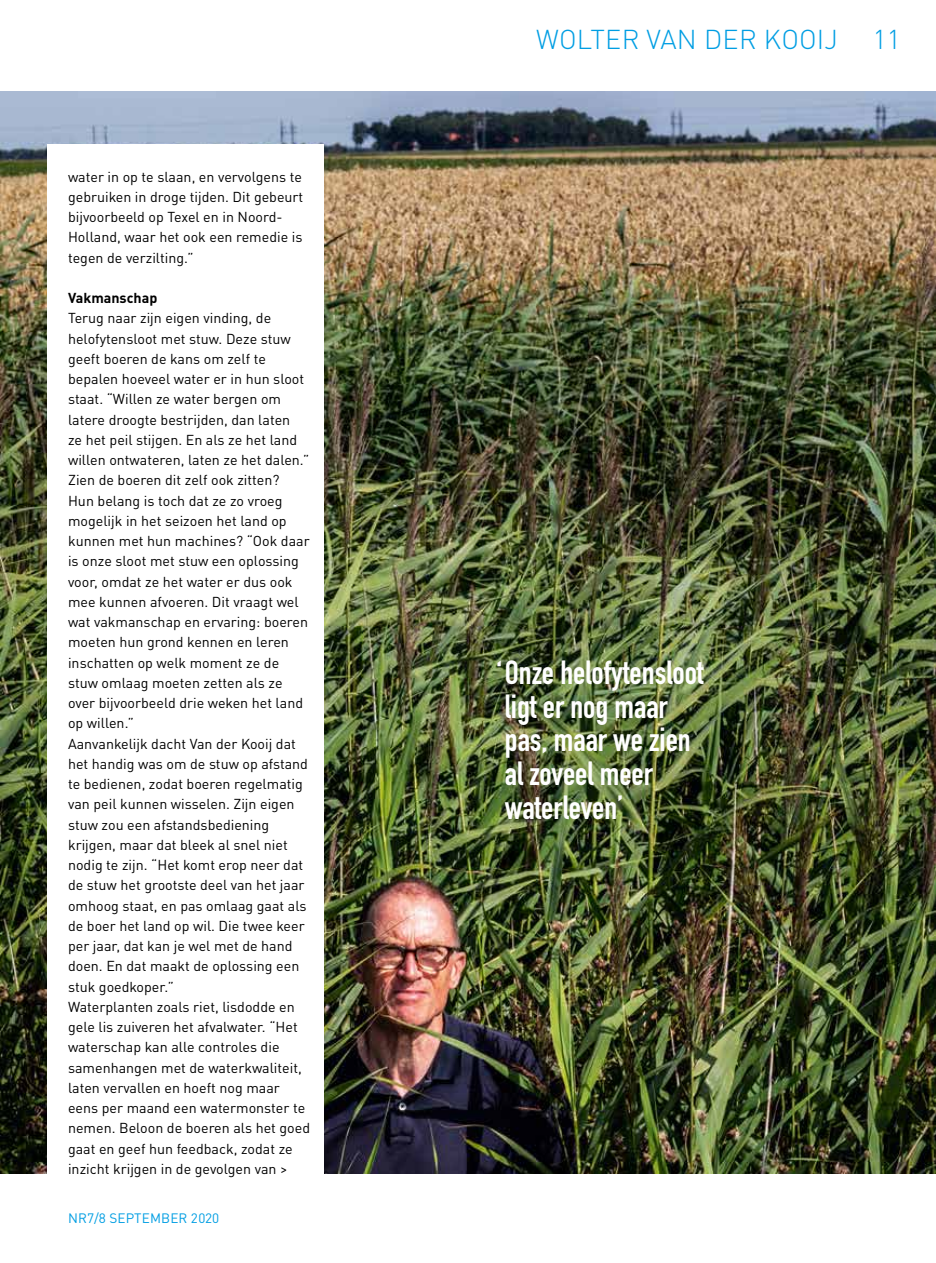
<style>
.page{position:relative;width:936px;height:1263px;background:#fff}
.page>*{position:absolute;margin:0;border:0;box-sizing:border-box;transform-origin:0 0}
.t1{font:33px/33.9px "DIN Engschrift";color:#fff}
.t2{font:300 27px "DIN Pro";letter-spacing:.01em;color:#009ee3}
.t3{font:14.25px/20.2px "DIN Pro";color:#000}
.t4{font:700 14.25px "DIN Pro";color:#000}
.t5{font:13.5px "DIN Pro";letter-spacing:.01em;color:#009ee3}
</style>
<div class="page">
<img style="left:0;top:92px;width:935px;height:1082px">
<div style="left:47px;top:145px;width:276px;height:1049px;background:#fff"></div>
<p class="t3" style="left:68px;top:165px;width:237px">water in op te slaan, en vervolgens te gebruiken in droge tijden. Dit gebeurt bijvoorbeeld op Texel en in Noord-Holland, waar het ook een remedie is tegen de verzilting.”</p>
<p class="t4" style="left:68px;top:286px;width:91px">Vakmanschap</p>
<p class="t3" style="left:68px;top:307px;width:243px">Terug naar zijn eigen vinding, de helofytensloot met stuw. Deze stuw geeft boeren de kans om zelf te bepalen hoeveel water er in hun sloot staat. “Willen ze water bergen om latere droogte bestrijden, dan laten<br>ze het peil stijgen. En als ze het land willen ontwateren, laten ze het dalen.” Zien de boeren dit zelf ook zitten?<br>Hun belang is toch dat ze zo vroeg mogelijk in het seizoen het land op kunnen met hun machines? “Ook daar is onze sloot met stuw een oplossing voor, omdat ze het water er dus ook mee kunnen afvoeren. Dit vraagt wel wat vakmanschap en ervaring: boeren moeten hun grond kennen en leren inschatten op welk moment ze de stuw omlaag moeten zetten als ze over bijvoorbeeld drie weken het land op willen.”<br>Aanvankelijk dacht Van der Kooij dat het handig was om de stuw op afstand te bedienen, zodat boeren regelmatig van peil kunnen wisselen. Zijn eigen stuw zou een afstandsbediening krijgen, maar dat bleek al snel niet nodig te zijn. “Het komt erop neer dat de stuw het grootste deel van het jaar omhoog staat, en pas omlaag gaat als de boer het land op wil. Die twee keer per jaar, dat kan je wel met de hand doen. En dat maakt de oplossing een stuk goedkoper.”<br>Waterplanten zoals riet, lisdodde en gele lis zuiveren het afvalwater. “Het waterschap kan alle controles die samenhangen met de waterkwaliteit, laten vervallen en hoeft nog maar eens per maand een watermonster te nemen. Beloon de boeren als het goed gaat en geef hun feedback, zodat ze inzicht krijgen in de gevolgen van &gt;</p>
<p class="t5" style="left:68px;top:1208px;width:152px">NR7/8 SEPTEMBER 2020</p>
<h2 class="t2" style="left:536px;top:18px;width:303px">WOLTER VAN DER KOOIJ</h2>
<h2 class="t2" style="left:872px;top:18px;width:29px">11</h2>
<h1 class="t1" style="left:496px;top:655px;width:209px">‘Onze helofytensloot ligt er nog maar pas, maar we zien al zoveel meer waterleven’</h1>
</div>
